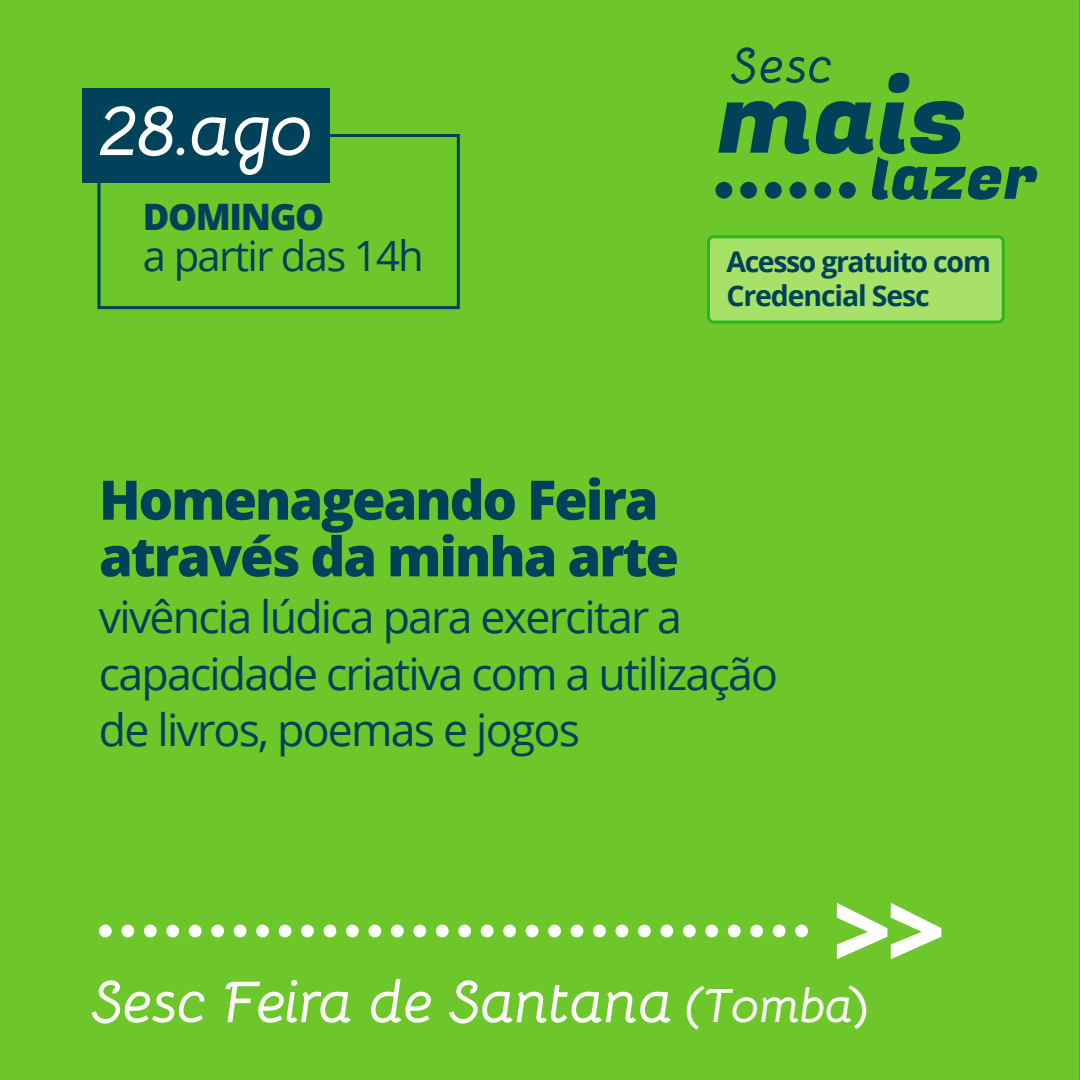
<style>
.page{position:relative;width:1080px;height:1080px;background:#6dc72a}
.page>*{position:absolute;margin:0;border:0;box-sizing:border-box;transform-origin:0 0}
.t1{font:italic 700 73.1px "Bellota";color:#fff}
.t2{font:italic 700 59.1px "Bellota";letter-spacing:-.04em;color:#fff}
.t3{font:800 54.5px/56.6px "Open Sans";letter-spacing:-.04em;color:#004259}
.t4{font:44.6px/56.7px "Open Sans";letter-spacing:-.04em;color:#004259}
.t5{font:41.7px "Open Sans";letter-spacing:-.04em;color:#004259}
.t6{font:800 36.4px "Open Sans";letter-spacing:-.04em;color:#004259}
.t7{font:700 28.4px/34.1px "Open Sans";letter-spacing:-.04em;color:#004259}
.s1{font-size:48px}
</style>
<div class="page">
<svg style="left:888px;top:73px;width:21px;height:20px"></svg>
<svg style="left:718px;top:101px;width:92px;height:53px"></svg>
<div style="left:740px;top:182px;width:17px;height:17px;background:#004259;border-radius:50%"></div>
<div style="left:715px;top:182px;width:17px;height:17px;background:#004259;border-radius:50%"></div>
<div style="left:765px;top:182px;width:17px;height:17px;background:#004259;border-radius:50%"></div>
<div style="left:790px;top:182px;width:16px;height:17px;background:#004259;border-radius:50%"></div>
<svg style="left:814px;top:182px;width:17px;height:17px"></svg>
<svg style="left:816px;top:101px;width:221px;height:99px"></svg>
<svg style="left:731px;top:47px;width:24px;height:37px"></svg>
<svg style="left:761px;top:57px;width:70px;height:26px"></svg>
<div style="left:97px;top:134px;width:363px;height:175px;border:3px solid #004259"></div>
<div style="left:82px;top:88px;width:248px;height:94px;background:#004259"></div>
<svg style="left:837px;top:903px;width:104px;height:56px"></svg>
<div style="left:99px;top:925px;width:13px;height:12px;background:#fff;border-radius:50%"></div>
<div style="left:121px;top:925px;width:13px;height:12px;background:#fff;border-radius:50%"></div>
<div style="left:144px;top:925px;width:13px;height:12px;background:#fff;border-radius:50%"></div>
<div style="left:166px;top:925px;width:13px;height:12px;background:#fff;border-radius:50%"></div>
<div style="left:189px;top:925px;width:13px;height:12px;background:#fff;border-radius:50%"></div>
<div style="left:211px;top:925px;width:13px;height:12px;background:#fff;border-radius:50%"></div>
<div style="left:234px;top:925px;width:13px;height:12px;background:#fff;border-radius:50%"></div>
<div style="left:256px;top:925px;width:13px;height:12px;background:#fff;border-radius:50%"></div>
<div style="left:279px;top:925px;width:12px;height:12px;background:#fff;border-radius:50%"></div>
<div style="left:301px;top:925px;width:13px;height:12px;background:#fff;border-radius:50%"></div>
<div style="left:324px;top:925px;width:12px;height:12px;background:#fff;border-radius:50%"></div>
<div style="left:346px;top:925px;width:13px;height:12px;background:#fff;border-radius:50%"></div>
<div style="left:368px;top:925px;width:13px;height:12px;background:#fff;border-radius:50%"></div>
<div style="left:391px;top:925px;width:13px;height:12px;background:#fff;border-radius:50%"></div>
<div style="left:413px;top:925px;width:13px;height:12px;background:#fff;border-radius:50%"></div>
<div style="left:436px;top:925px;width:13px;height:12px;background:#fff;border-radius:50%"></div>
<div style="left:458px;top:925px;width:13px;height:12px;background:#fff;border-radius:50%"></div>
<div style="left:481px;top:925px;width:13px;height:12px;background:#fff;border-radius:50%"></div>
<div style="left:503px;top:925px;width:13px;height:12px;background:#fff;border-radius:50%"></div>
<div style="left:526px;top:925px;width:12px;height:12px;background:#fff;border-radius:50%"></div>
<div style="left:548px;top:925px;width:13px;height:12px;background:#fff;border-radius:50%"></div>
<div style="left:571px;top:925px;width:12px;height:12px;background:#fff;border-radius:50%"></div>
<div style="left:593px;top:925px;width:13px;height:12px;background:#fff;border-radius:50%"></div>
<div style="left:616px;top:925px;width:12px;height:12px;background:#fff;border-radius:50%"></div>
<div style="left:638px;top:925px;width:13px;height:12px;background:#fff;border-radius:50%"></div>
<div style="left:660px;top:925px;width:13px;height:12px;background:#fff;border-radius:50%"></div>
<div style="left:683px;top:925px;width:13px;height:12px;background:#fff;border-radius:50%"></div>
<div style="left:705px;top:925px;width:13px;height:12px;background:#fff;border-radius:50%"></div>
<div style="left:728px;top:925px;width:13px;height:12px;background:#fff;border-radius:50%"></div>
<div style="left:750px;top:925px;width:13px;height:12px;background:#fff;border-radius:50%"></div>
<div style="left:773px;top:925px;width:13px;height:12px;background:#fff;border-radius:50%"></div>
<div style="left:795px;top:925px;width:13px;height:12px;background:#fff;border-radius:50%"></div>
<div style="left:708px;top:237px;width:295px;height:85px;background:#a7e167;border-radius:5px"></div>
<div style="left:707px;top:235px;width:298px;height:89px;border:3px solid #004259;border-radius:5px"></div>
<h1 class="t1" style="left:99px;top:71px;width:217px">28.ago</h1>
<p class="t6" style="left:143px;top:189px;width:183px">DOMINGO</p>
<p class="t5" style="left:143px;top:228px;width:282px">a partir das 14h</p>
<p class="t7" style="left:727px;top:244px;width:266px">Acesso gratuito com<br>Credencial Sesc</p>
<p class="t3" style="left:99px;top:469px;width:582px">Homenageando Feira através da minha arte</p>
<p class="t4" style="left:99px;top:587px;width:681px">vivência lúdica para exercitar a capacidade criativa com a utilização de livros, poemas e jogos</p>
<h2 class="t2" style="left:91px;top:954px;width:782px">Sesc Feira de Santana <span class="s1">(Tomba)</span></h2>
</div>
